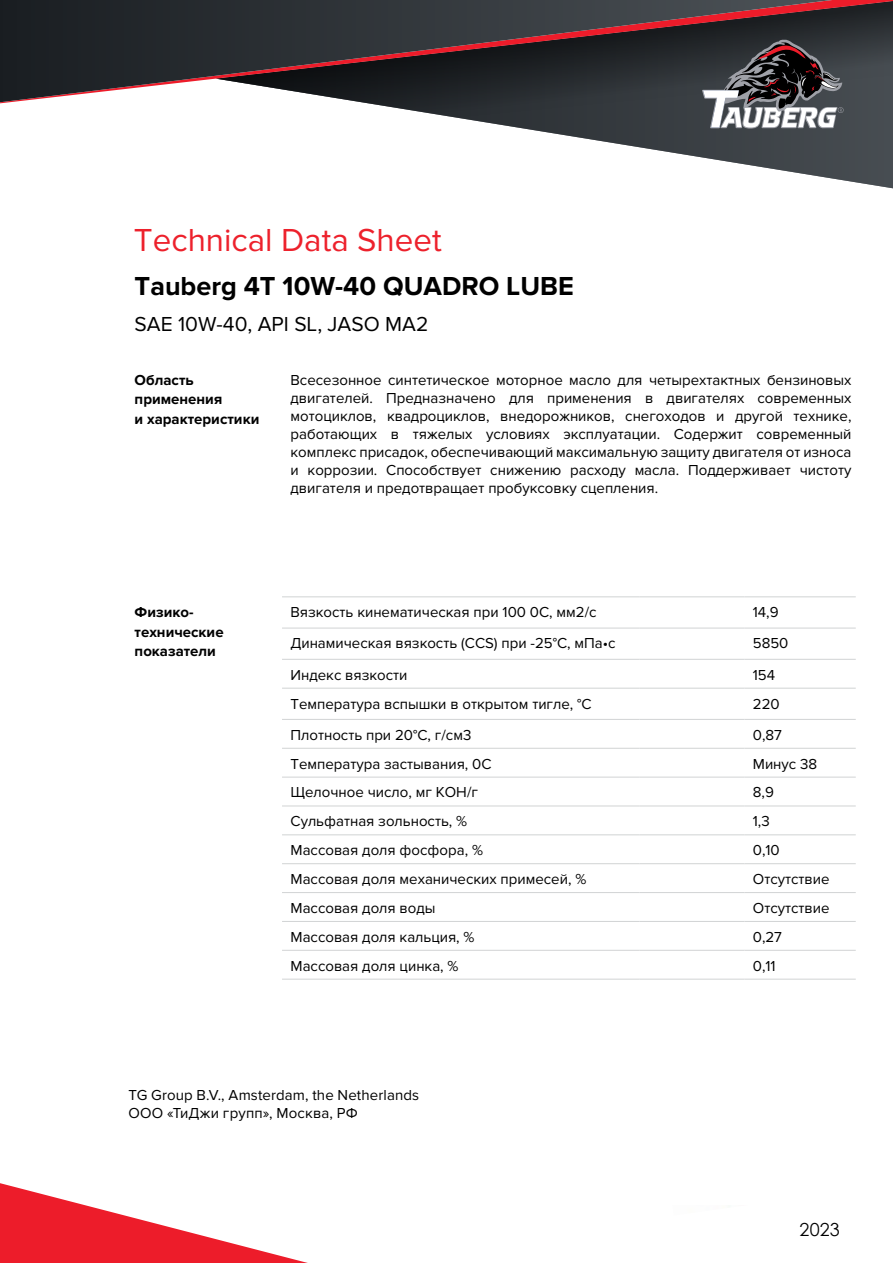
<style>
.page{position:relative;width:893px;height:1263px;background:#fff}
.page>*{position:absolute;margin:0;border:0;box-sizing:border-box;transform-origin:0 0}
.t1{font:33px "Proxima Nova";color:#ed212c}
.t2{font:700 27px "Proxima Nova";color:#000}
.t3{font:21px "Proxima Nova";color:#000}
.t4{font:18px "Century Gothic";color:#000}
.t5{font:15px/18px "Proxima Nova";color:#000;text-align:justify}
.t6{font:700 15px/19.5px "Proxima Nova";color:#000}
</style>
<div class="page">
<svg style="left:737px;top:163px;width:156px;height:26px"></svg>
<svg style="left:372px;top:104px;width:521px;height:59px"></svg>
<svg style="left:701px;top:104px;width:143px;height:25px"></svg>
<svg style="left:0;top:0;width:893px;height:103px;background:#3d373b"></svg>
<svg style="left:0;top:1183px;width:308px;height:80px"></svg>
<hr style="left:282px;top:597px;width:357px;height:1px;background:#d1d3d4">
<hr style="left:639px;top:597px;width:105px;height:1px;background:#d1d3d4">
<hr style="left:744px;top:597px;width:112px;height:1px;background:#d1d3d4">
<hr style="left:282px;top:628px;width:357px;height:1px;background:#d1d3d4">
<hr style="left:639px;top:628px;width:105px;height:1px;background:#d1d3d4">
<hr style="left:744px;top:628px;width:112px;height:1px;background:#d1d3d4">
<hr style="left:282px;top:659px;width:357px;height:1px;background:#d1d3d4">
<hr style="left:639px;top:659px;width:105px;height:1px;background:#d1d3d4">
<hr style="left:744px;top:659px;width:112px;height:1px;background:#d1d3d4">
<hr style="left:282px;top:688px;width:357px;height:1px;background:#d1d3d4">
<hr style="left:639px;top:688px;width:105px;height:1px;background:#d1d3d4">
<hr style="left:744px;top:688px;width:112px;height:1px;background:#d1d3d4">
<hr style="left:282px;top:719px;width:357px;height:1px;background:#d1d3d4">
<hr style="left:639px;top:719px;width:105px;height:1px;background:#d1d3d4">
<hr style="left:744px;top:719px;width:112px;height:1px;background:#d1d3d4">
<hr style="left:282px;top:748px;width:357px;height:1px;background:#d1d3d4">
<hr style="left:639px;top:748px;width:105px;height:1px;background:#d1d3d4">
<hr style="left:744px;top:748px;width:112px;height:1px;background:#d1d3d4">
<hr style="left:282px;top:777px;width:357px;height:1px;background:#d1d3d4">
<hr style="left:639px;top:777px;width:105px;height:1px;background:#d1d3d4">
<hr style="left:744px;top:777px;width:112px;height:1px;background:#d1d3d4">
<hr style="left:282px;top:806px;width:357px;height:1px;background:#d1d3d4">
<hr style="left:639px;top:806px;width:105px;height:1px;background:#d1d3d4">
<hr style="left:744px;top:806px;width:112px;height:1px;background:#d1d3d4">
<hr style="left:282px;top:834px;width:357px;height:1px;background:#d1d3d4">
<hr style="left:639px;top:834px;width:105px;height:1px;background:#d1d3d4">
<hr style="left:744px;top:834px;width:112px;height:1px;background:#d1d3d4">
<hr style="left:282px;top:863px;width:357px;height:1px;background:#d1d3d4">
<hr style="left:639px;top:863px;width:105px;height:1px;background:#d1d3d4">
<hr style="left:744px;top:863px;width:112px;height:1px;background:#d1d3d4">
<hr style="left:282px;top:892px;width:357px;height:1px;background:#d1d3d4">
<hr style="left:639px;top:892px;width:105px;height:1px;background:#d1d3d4">
<hr style="left:744px;top:892px;width:112px;height:1px;background:#d1d3d4">
<hr style="left:282px;top:921px;width:357px;height:1px;background:#d1d3d4">
<hr style="left:639px;top:921px;width:105px;height:1px;background:#d1d3d4">
<hr style="left:744px;top:921px;width:112px;height:1px;background:#d1d3d4">
<hr style="left:282px;top:950px;width:357px;height:1px;background:#d1d3d4">
<hr style="left:639px;top:950px;width:105px;height:1px;background:#d1d3d4">
<hr style="left:744px;top:950px;width:112px;height:1px;background:#d1d3d4">
<hr style="left:282px;top:979px;width:357px;height:1px;background:#d1d3d4">
<hr style="left:639px;top:979px;width:105px;height:1px;background:#d1d3d4">
<hr style="left:744px;top:979px;width:112px;height:1px;background:#d1d3d4">
<div style="left:129px;top:1003px;width:730px;height:201px;background:#fff"></div>
<h1 class="t1" style="left:134px;top:221px;width:309px">Technical Data Sheet</h1>
<h2 class="t2" style="left:135px;top:270px;width:441px">Tauberg 4Т 10W-40 QUADRO LUBE</h2>
<h3 class="t3" style="left:135px;top:311px;width:295px">SAE 10W-40, API SL, JASO MA2</h3>
<p class="t6" style="left:135px;top:370px;width:126px">Область применения<br>и характеристики</p>
<p class="t5" style="left:291px;top:371px;width:562px">Всесезонное синтетическое моторное масло для четырехтактных бензиновых двигателей. Предназначено для применения в двигателях современных мотоциклов, квадроциклов, внедорожников, снегоходов и другой технике, работающих в тяжелых условиях эксплуатации. Содержит современный комплекс присадок, обеспечивающий максимальную защиту двигателя от износа и коррозии. Способствует снижению расходу масла. Поддерживает чистоту двигателя и предотвращает пробуксовку сцепления.</p>
<p class="t6" style="left:135px;top:603px;width:90px">Физико&shy;технические показатели</p>
<p class="t5" style="left:291px;top:603px;width:307px">Вязкость кинематическая при 100 0С, мм2/с</p>
<p class="t5" style="left:753px;top:603px;width:27px">14,9</p>
<p class="t5" style="left:291px;top:635px;width:326px">Динамическая вязкость (CCS) при -25°С, мПа•с</p>
<p class="t5" style="left:753px;top:635px;width:37px">5850</p>
<p class="t5" style="left:291px;top:666px;width:119px">Индекс вязкости</p>
<p class="t5" style="left:753px;top:666px;width:24px">154</p>
<p class="t5" style="left:291px;top:695px;width:303px">Температура вспышки в открытом тигле, °С</p>
<p class="t5" style="left:753px;top:695px;width:28px">220</p>
<p class="t5" style="left:291px;top:726px;width:182px">Плотность при 20°С, г/см3</p>
<p class="t5" style="left:753px;top:726px;width:31px">0,87</p>
<p class="t5" style="left:291px;top:755px;width:202px">Температура застывания, 0С</p>
<p class="t5" style="left:753px;top:755px;width:66px">Минус 38</p>
<p class="t5" style="left:291px;top:784px;width:189px">Щелочное число, мг КОН/г</p>
<p class="t5" style="left:753px;top:784px;width:23px">8,9</p>
<p class="t5" style="left:291px;top:812px;width:178px">Сульфатная зольность, %</p>
<p class="t5" style="left:753px;top:812px;width:18px">1,3</p>
<p class="t5" style="left:291px;top:841px;width:194px">Массовая доля фосфора, %</p>
<p class="t5" style="left:753px;top:841px;width:28px">0,10</p>
<p class="t5" style="left:291px;top:870px;width:297px">Массовая доля механических примесей, %</p>
<p class="t5" style="left:753px;top:870px;width:78px">Отсутствие</p>
<p class="t5" style="left:291px;top:899px;width:147px">Массовая доля воды</p>
<p class="t5" style="left:753px;top:899px;width:78px">Отсутствие</p>
<p class="t5" style="left:291px;top:928px;width:186px">Массовая доля кальция, %</p>
<p class="t5" style="left:753px;top:928px;width:31px">0,27</p>
<p class="t5" style="left:291px;top:957px;width:169px">Массовая доля цинка, %</p>
<p class="t5" style="left:753px;top:957px;width:24px">0,11</p>
<p class="t5" style="left:129px;top:1086px;width:292px">TG Group B.V., Amsterdam, the Netherlands<br>ООО «ТиДжи групп», Москва, РФ</p>
<p class="t5" style="left:134px;top:1101px;width:304px">TechnoGroup, H-Toren, Zuidplein 36, 1077 XV</p>
<p class="t5" style="left:806px;top:1216px;width:33px">2019</p>
<p class="t4" style="left:799px;top:1217px;width:42px">2023</p>
</div>
